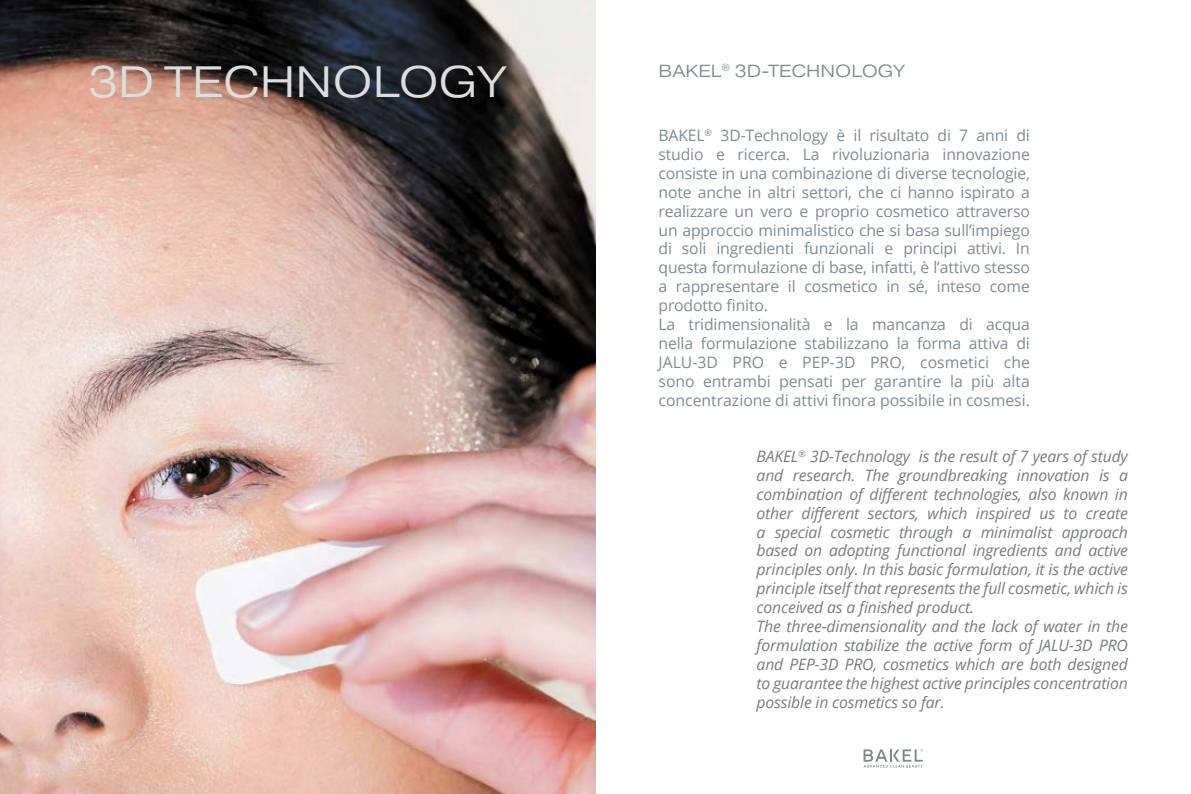
<style>
.page{position:relative;width:1191px;height:794px;background:#fff}
.page>*{position:absolute;margin:0;border:0;box-sizing:border-box;transform-origin:0 0}
.t1{font:300 43.75px "Pragmatica Ext";color:#ddddde}
.t2{font:300 17.5px "Pragmatica Ext";color:#808b94}
.t3{font:15.75px/18.9px "Open Sans";letter-spacing:-.01em;color:#808b94}
.t4{font:italic 15.75px/18.9px "Open Sans";letter-spacing:-.01em;color:#787c81}
</style>
<div class="page">
<svg style="left:863px;top:749px;width:60px;height:18px"></svg>
<img style="left:0;top:0;width:595px;height:794px">
<h1 class="t1" style="left:88px;top:55px;width:420px">3D TECHNOLOGY</h1>
<p class="t2" style="left:658px;top:60px;width:248px">BAKEL<sup>®</sup> 3D-TECHNOLOGY</p>
<p class="t3" style="left:658px;top:125px;width:373px">BAKEL<sup>®</sup> 3D-Technology è il risultato di 7 anni di studio e ricerca. La rivoluzionaria innovazione consiste in una combinazione di diverse tecnologie, note anche in altri settori, che ci hanno ispirato a realizzare un vero e proprio cosmetico attraverso un approccio minimalistico che si basa sull’impiego di soli ingredienti funzionali e principi attivi. In questa formulazione di base, infatti, è l’attivo stesso a rappresentare il cosmetico in sé, inteso come prodotto finito.<br>La tridimensionalità e la mancanza di acqua nella formulazione stabilizzano la forma attiva di JALU-3D PRO e PEP-3D PRO, cosmetici che sono entrambi pensati per garantire la più alta concentrazione di attivi finora possibile in cosmesi.</p>
<p class="t4" style="left:756px;top:446px;width:373px">BAKEL<sup>®</sup> 3D-Technology is the result of 7 years of study and research. The groundbreaking innovation is a combination of different technologies, also known in other different sectors, which inspired us to create a special cosmetic through a minimalist approach based on adopting functional ingredients and active principles only. In this basic formulation, it is the active principle itself that represents the full cosmetic, which is conceived as a finished product.<br>The three-dimensionality and the lack of water in the formulation stabilize the active form of JALU-3D PRO and PEP-3D PRO, cosmetics which are both designed to guarantee the highest active principles concentration possible in cosmetics so far.</p>
</div>
